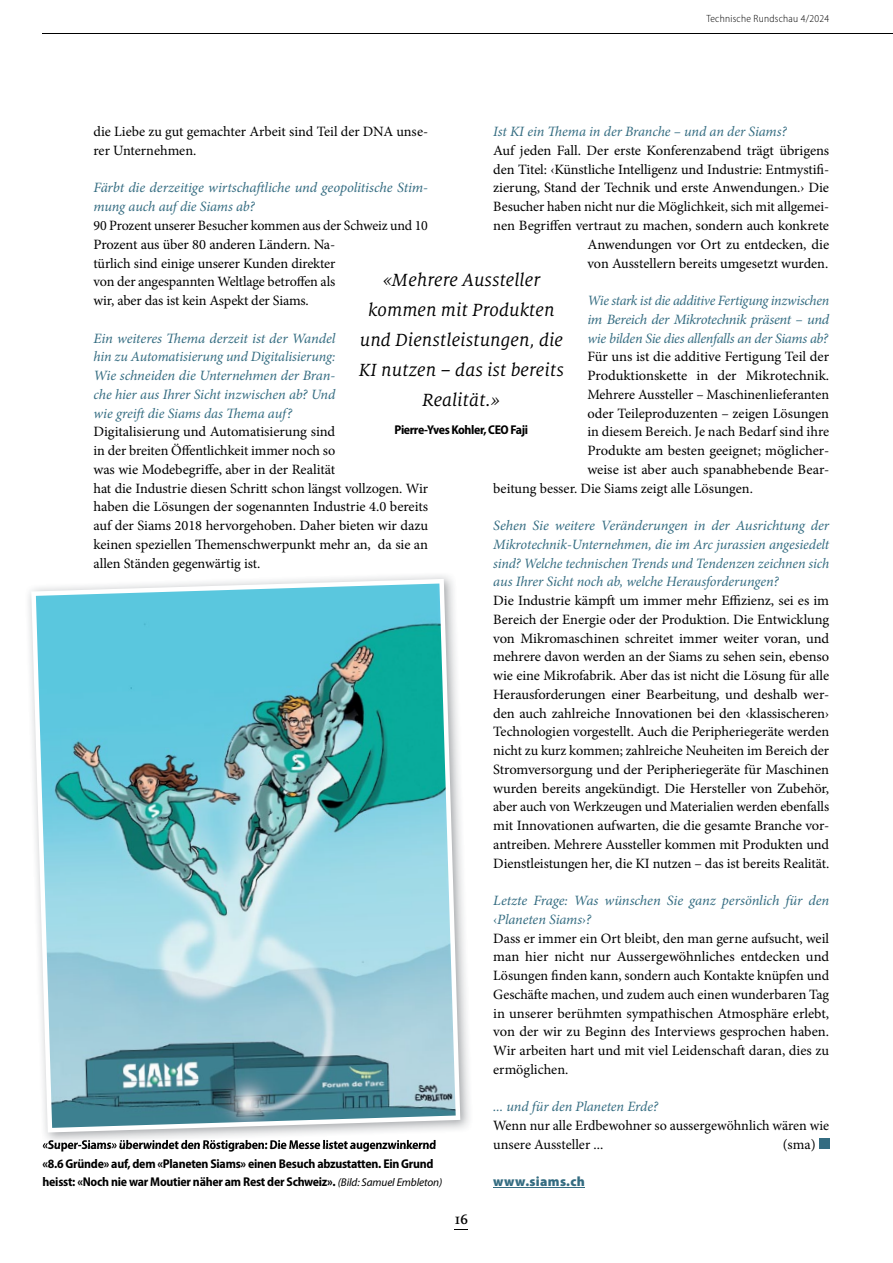
<style>
.page{position:relative;width:893px;height:1263px;background:#fff}
.page>*{position:absolute;margin:0;border:0;box-sizing:border-box;transform-origin:0 0}
.t1{font:italic 19.5px/30px "Milo Serif Pro";letter-spacing:.005em;color:#000;text-align:center}
.t2{font:500 15px "Milo Serif Pro";color:#000}
.t3{font:14.25px/18.8px "Minion Pro";letter-spacing:-.005em;color:#000}
.t4{font:italic 14.25px/18.8px "Minion Pro";letter-spacing:-.01em;color:#346c81;text-align:justify}
.t5{font:900 13.5px "Myriad Pro";letter-spacing:.025em;color:#346c81}
.t6{font:700 semi-condensed 12.75px/18.8px "Myriad Pro";letter-spacing:-.02em;color:#000}
.t7{font:300 semi-condensed 10.5px "Myriad Pro";letter-spacing:.025em;color:#000}
.s1{font-style:italic;color:#346c81}
.s2{color:#346c81}
.s3{font-weight:400;font-style:italic;font-stretch:normal;font-size:11.25px}
</style>
<div class="page">
<svg style="left:455px;top:1229px;width:13px;height:1px"></svg>
<hr style="left:43px;top:34px;width:850px;height:1px;background:#000">
<hr style="left:493px;top:1187px;width:92px;height:1px;background:#346c81">
<div style="left:819px;top:1138px;width:10px;height:11px;background:#346c81"></div>
<img style="left:28px;top:575px;width:442px;height:565px">
<img style="left:43px;top:1140px;width:393px;height:5px">
<svg style="left:31px;top:579px;width:429px;height:553px;background:#80c0cb"></svg>
<p class="t7" style="left:706px;top:13px;width:124px">Technische Rundschau 4 / 2024</p>
<p class="t4" style="left:493px;top:122px;width:295px">Ist KI ein Thema in der Branche – und an der Siams?</p>
<p class="t3" style="left:493px;top:141px;width:337px;text-align:right">Auf jeden Fall. Der erste Konferenzabend trägt übrigens den Titel: ‹Künstliche Intelligenz und Industrie: Entmystifi&shy;zierung, Stand der Technik und erste Anwendungen.› Die Besucher haben nicht nur die Möglichkeit, sich mit allgemei&shy;nen Begriffen vertraut zu machen, sondern auch konkrete Anwendungen vor Ort zu entdecken, die<br>von Ausstellern bereits umgesetzt wurden.</p>
<p class="t4" style="left:587px;top:291px;width:243px">Wie stark ist die additive Fertigung inzwischen im Bereich der Mikrotechnik präsent – und wie bilden Sie dies allenfalls an der Siams ab?</p>
<p class="t3" style="left:587px;top:347px;width:243px">Für uns ist die additive Fertigung Teil der</p>
<p class="t3" style="left:587px;top:366px;width:243px">Produktionskette in der Mikrotechnik.</p>
<p class="t3" style="left:587px;top:385px;width:243px">Mehrere Aussteller – Maschinenlieferanten</p>
<p class="t3" style="left:587px;top:404px;width:243px">oder Teileproduzenten – zeigen Lösungen</p>
<p class="t3" style="left:587px;top:422px;width:243px">in diesem Bereich. Je nach Bedarf sind ihre</p>
<p class="t3" style="left:587px;top:441px;width:243px">Produkte am besten geeignet; möglicher-</p>
<p class="t3" style="left:587px;top:460px;width:243px">weise ist aber auch spanabhe bende Bear-</p>
<p class="t3" style="left:493px;top:479px;width:261px">beitung besser. Die Siams zeigt alle Lösungen.</p>
<p class="t4" style="left:493px;top:516px;width:337px">Sehen Sie weitere Veränderungen in der Ausrichtung der Mikrotechnik-Unternehmen, die im Arc jurassien angesiedelt sind? Welche technischen Trends und Tendenzen zeichnen sich aus Ihrer Sicht noch ab, welche Herausforderungen?</p>
<p class="t3" style="left:493px;top:591px;width:337px;text-align:justify">Die Industrie kämpft um immer mehr Effizienz, sei es im Bereich der Energie oder der Produktion. Die Entwicklung von Mikromaschinen schreitet immer weiter voran, und mehrere davon werden an der Siams zu sehen sein, ebenso wie eine Mikrofabrik. Aber das ist nicht die Lösung für alle Herausforderungen einer Bearbeitung, und deshalb wer&shy;den auch zahlreiche Innovationen bei den ‹klassischeren› Technologien vorgestellt. Auch die Peripheriegeräte werden nicht zu kurz kommen; zahlreiche Neuheiten im Bereich der Stromversorgung und der Peripheriegeräte für Maschinen wurden bereits angekündigt. Die Hersteller von Zubehör, aber auch von Werkzeugen und Materialien werden ebenfalls mit Innovationen aufwarten, die die gesamte Branche vor&shy;antreiben. Mehrere Aussteller kommen mit Produkten und Dienstleistungen her, die KI nutzen – das ist bereits Realität.</p>
<p class="t3" style="left:493px;top:891px;width:337px"><span class="s1">Letzte Frage: Was wünschen Sie ganz persönlich für den </span><span class="s2">‹</span><span class="s1">Planeten Siams</span><span class="s2">›</span><span class="s1">?<br></span>Dass er immer ein Ort bleibt, den man gerne aufsucht, weil man hier nicht nur Aussergewöhnliches entdecken und Lösungen finden kann, sondern auch Kontakte knüpfen und Geschäfte machen, und zudem auch einen wunderbaren Tag in unserer berühmten sympathischen Atmosphäre erlebt, von der wir zu Beginn des Interviews gesprochen haben.<br>Wir arbeiten hart und mit viel Leidenschaft daran, dies zu ermöglichen.</p>
<p class="t4" style="left:493px;top:1097px;width:166px">... und für den Planeten Erde?</p>
<p class="t3" style="left:493px;top:1116px;width:337px">Wenn nur alle Erdbewohner so aussergewöhnlich wären wie unsere Aussteller ...</p>
<p class="t3" style="left:94px;top:122px;width:336px">die Liebe zu gut gemachter Arbeit sind Teil der DNA unse&shy;rer Unternehmen.</p>
<p class="t4" style="left:94px;top:179px;width:336px">Färbt die derzeitige wirtschaftliche und geopolitische Stim&shy;mung auch auf die Siams ab?</p>
<p class="t3" style="left:94px;top:216px;width:336px">90 Prozent unserer Besucher kommen aus der Schweiz und 10<br>Prozent aus über 80 anderen Ländern. Na-<br>türlich sind einige unserer Kunden direkter<br>von der angespannten Weltlage betroffen als<br>wir, aber das ist kein Aspekt der Siams.</p>
<p class="t4" style="left:94px;top:329px;width:243px">Ein weiteres Thema derzeit ist der Wandel hin zu Automatisierung und Digitalisierung:<br>Wie schneiden die Unternehmen der Bran&shy;che hier aus Ihrer Sicht inzwischen ab? Und wie greift die Siams das Thema auf?</p>
<p class="t3" style="left:94px;top:422px;width:336px">Digitalisierung und Automatisierung sind<br>in der breiten Öffentlichkeit immer noch so<br>was wie Modebegriffe, aber in der Realität<br>hat die Industrie diesen Schritt schon längst vollzogen. Wir haben die Lösungen der sogenannten I ndustrie 4.0 bereits auf der Siams 2018 hervorgehoben. Daher bieten wir dazu keinen speziellen Themenschwerpunkt mehr an, da sie an allen Ständen gegenwärtig ist.</p>
<h1 class="t1" style="left:359px;top:264px;width:207px">«Mehrere Aussteller kommen mit Produkten und Dienstleistungen, die<br>KI nutzen – das ist bereits<br>Realität.»</h1>
<p class="t6" style="left:395px;top:420px;width:135px">Pierre-Yves kohler, ceo Faji</p>
<p class="t3" style="left:783px;top:1135px;width:34px">(sma)</p>
<p class="t6" style="left:43px;top:1135px;width:401px">«super-siams» überwindet den röstigraben: Die Messe listet augenzwinkernd «8.6 Gründe» auf, dem «Planeten siams» einen Besuch abzustatten. ein Grund heisst: «noch nie war Moutier näher am rest der schweiz». <span class="s3">(Bild: Samuel Embleton)</span></p>
<p class="t5" style="left:493px;top:1174px;width:93px">www.siams.ch</p>
<p class="t2" style="left:455px;top:1210px;width:15px">16</p>
</div>
